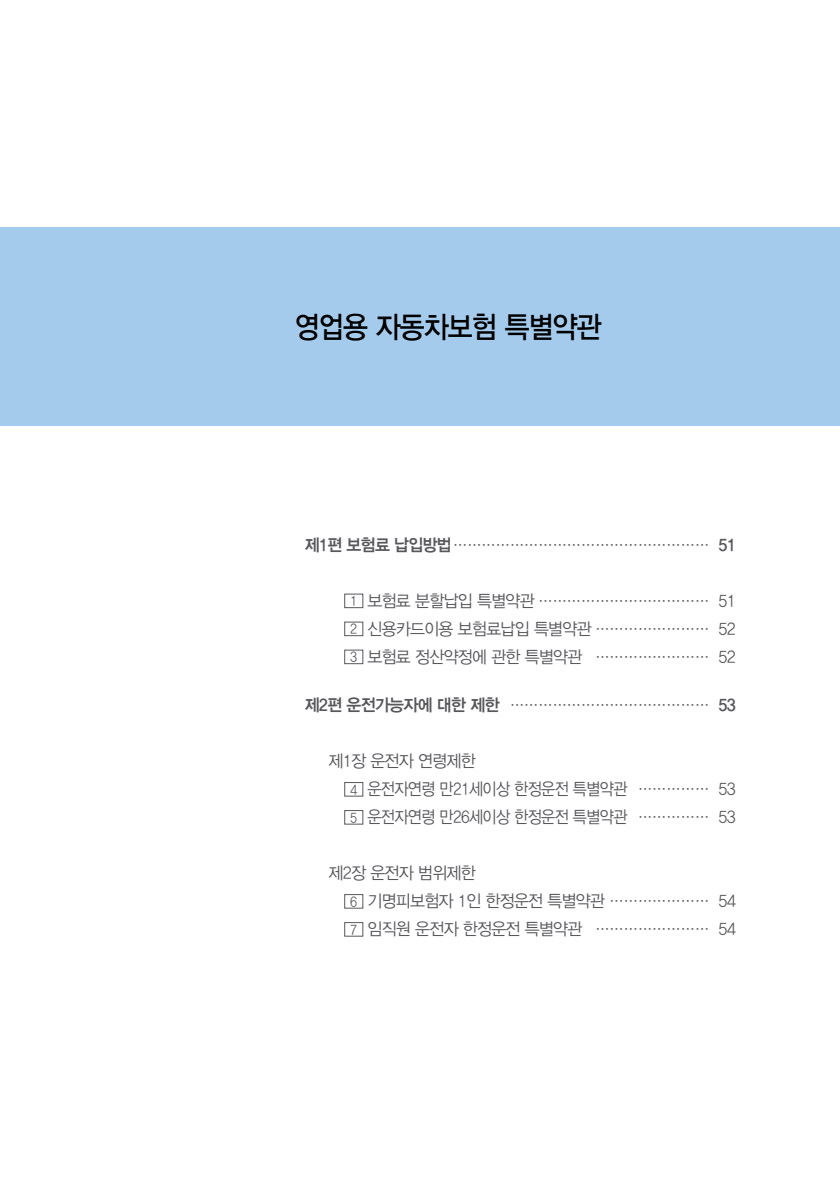
<style>
.page{position:relative;width:840px;height:1191px;background:#fff}
.page>*{position:absolute;margin:0;border:0;box-sizing:border-box;transform-origin:0 0}
.t1{font:30px "YDVYGO Std 33";letter-spacing:-.03em;color:#000;scale:.9 1}
.t2{font:17px/28px "YDVYGO Std 32";letter-spacing:-.04em;color:#58585b;scale:.95 1}
.t3{font:17px "YDVYGO Std 34";letter-spacing:-.04em;color:#58585b;scale:.95 1}
.s1{font-family:"YDVYGO Std 34"}
.s2{font-size:14px}
.s3{font-family:"YDVYGO Std 32"}
</style>
<div class="page">
<div style="left:0;top:227px;width:839px;height:198px;background:#a5cbec"></div>
<div style="left:344px;top:594px;width:19px;height:14px;border:1px solid #58585b"></div>
<div style="left:344px;top:622px;width:19px;height:14px;border:1px solid #58585b"></div>
<div style="left:344px;top:650px;width:19px;height:14px;border:1px solid #58585b"></div>
<div style="left:344px;top:782px;width:19px;height:14px;border:1px solid #58585b"></div>
<div style="left:344px;top:810px;width:19px;height:14px;border:1px solid #58585b"></div>
<div style="left:344px;top:894px;width:19px;height:14px;border:1px solid #58585b"></div>
<div style="left:344px;top:922px;width:19px;height:14px;border:1px solid #58585b"></div>
<h1 class="t1" style="left:295px;top:312px;width:342px">영업용 자동차보험 특별약관</h1>
<p class="t2" style="left:304px;top:531px;width:455px"><span class="s1">제1편 보험료 납입방법</span>……………………………………………… <span class="s1">51</span></p>
<p class="t2" style="left:350px;top:587px;width:407px;text-align:justify"><span class="s2">1</span> 보험료 분할납입 특별약관 ……………………………… 51<br><span class="s2">2</span> 신용카드이용 보험료납입 특별약관 …………………… 52<br><span class="s2">3</span> 보험료 정산약정에 관한 특별약관 …………………… 52</p>
<p class="t3" style="left:304px;top:696px;width:455px">제2편 운전가능자에 대한 제한 <span class="s3">……………………………………</span> 53</p>
<p class="t2" style="left:350px;top:747px;width:407px;text-indent:-22px">제1장 운전자 연령제한<br><span class="s2">4</span> 운전자연령 만21세이상 한정운전 특별약관 …………… 53<br><span class="s2">5</span> 운전자연령 만26세이상 한정운전 특별약관 …………… 53</p>
<p class="t2" style="left:350px;top:859px;width:407px;text-indent:-22px">제2장 운전자 범위제한<br><span class="s2">6</span> 기명피보험자 1인 한정운전 특별약관 ………………… 54<br><span class="s2">7</span> 임직원 운전자 한정운전 특별약관 …………………… 54</p>
</div>
